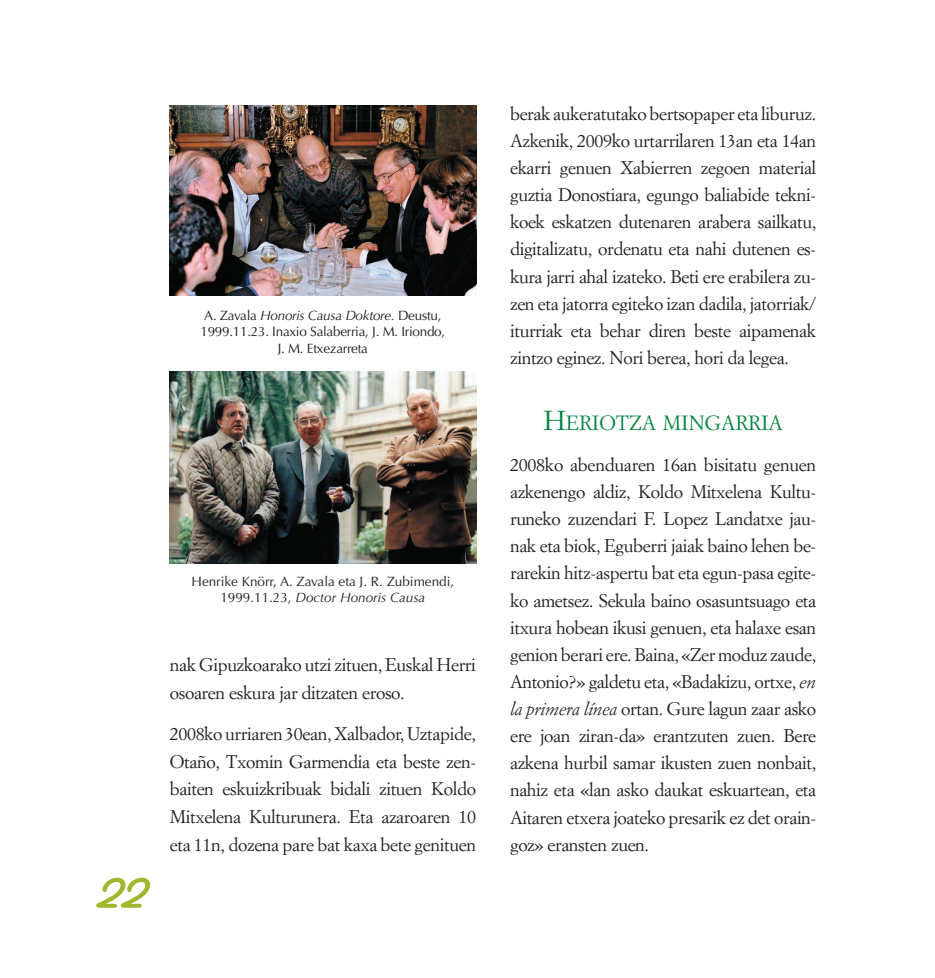
<style>
.page{position:relative;width:935px;height:978px;background:#fff}
.page>*{position:absolute;margin:0;border:0;box-sizing:border-box;transform-origin:0 0}
.t1{font:54px "Santa Fe Let Plain";color:#a2b62d}
.t2{font:20.25px "Simoncini Garamond Std";color:#048640}
.t3{font:18px/27.2px "Simoncini Garamond Std";letter-spacing:-.02em;color:#231f20}
.t4{font:13.5px/16.2px "Optima LT Std";letter-spacing:-.02em;color:#231f20;text-align:center}
.t5{font:13.5px/16.2px "Optima LT Std";color:#231f20;text-align:center}
.s1{font-style:italic}
.s2{font-size:27px}
</style>
<div class="page">
<img style="left:170px;top:106px;width:306px;height:189px">
<img style="left:170px;top:371px;width:306px;height:192px">
<p class="t4" style="left:200px;top:307px;width:246px">A. Zavala <span class="s1">Honoris Causa Doktore.</span> Deustu,<br>1999.11.23. Inaxio Salaberria, J. M. Iriondo,<br>J. M. Etxezarreta</p>
<p class="t5" style="left:191px;top:573px;width:264px">Henrike Knörr, A. Zavala eta J. R. Zubimendi,<br>1999.11.23, <span class="s1">Doctor Honoris Causa</span></p>
<h1 class="t1" style="left:99px;top:871px;width:51px">22</h1>
<p class="t3" style="left:170px;top:650px;width:308px;line-height:27.8px">nak Gipuzkoarako utzi zituen, Euskal Herri osoaren eskura jar ditzaten eroso.</p>
<p class="t3" style="left:170px;top:719px;width:308px;line-height:27.8px;text-align:justify">2008ko urriaren 30ean, Xalbador, Uztapide, Otaño, Txomin Garmendia eta beste zen&shy;baiten eskuizkribuak bidali zituen Koldo Mitxelena Kulturunera. Eta azaroaren 10 eta 11n, dozena pare bat kaxa bete genituen</p>
<p class="t3" style="left:510px;top:99px;width:308px;text-align:justify">berak aukeratutako bertsopaper eta liburuz.<br>Azkenik, 2009ko urtarrilaren 13an eta 14an ekarri genuen Xabierren zegoen material guztia Donostiara, egungo baliabide tekni&shy;koek eskatzen dutenaren arabera sailkatu, digitalizatu, ordenatu eta nahi dutenen es&shy;kura jarri ahal izateko. Beti ere erabilera zu&shy;zen eta jatorra egiteko izan dadila, jatorriak/ iturriak eta behar diren beste aipamenak zintzo eginez. Nori berea, hori da legea.</p>
<p class="t2" style="left:543px;top:410px;width:240px"><span class="s2">H</span>ERIOTZA MINGARRIA</p>
<p class="t3" style="left:510px;top:450px;width:308px">2008ko abenduaren 16an bisitatu genuen azkenengo aldiz, Koldo Mitxelena Kultu&shy;runeko zuzendari F. Lopez Landatxe jau&shy;nak eta biok, Eguberri jaiak baino lehen be&shy;rarekin hitz-aspertu bat eta egun-pasa egite&shy;ko ametsez. Sekula baino osasuntsuago eta itxura hobean ikusi genuen, eta halaxe esan genion berari ere. Baina, «Zer moduz zaude, Antonio?» galdetu eta, «Badakizu, ortxe, <span class="s1">en la primera línea</span> ortan. Gure lagun zaar asko ere joan ziran-da» erantzuten zuen. Bere azkena hurbil samar ikusten zuen nonbait, nahiz eta «lan asko daukat eskuartean, eta Aitaren etxera joateko presarik ez det orain&shy;goz» eransten zuen.</p>
</div>
